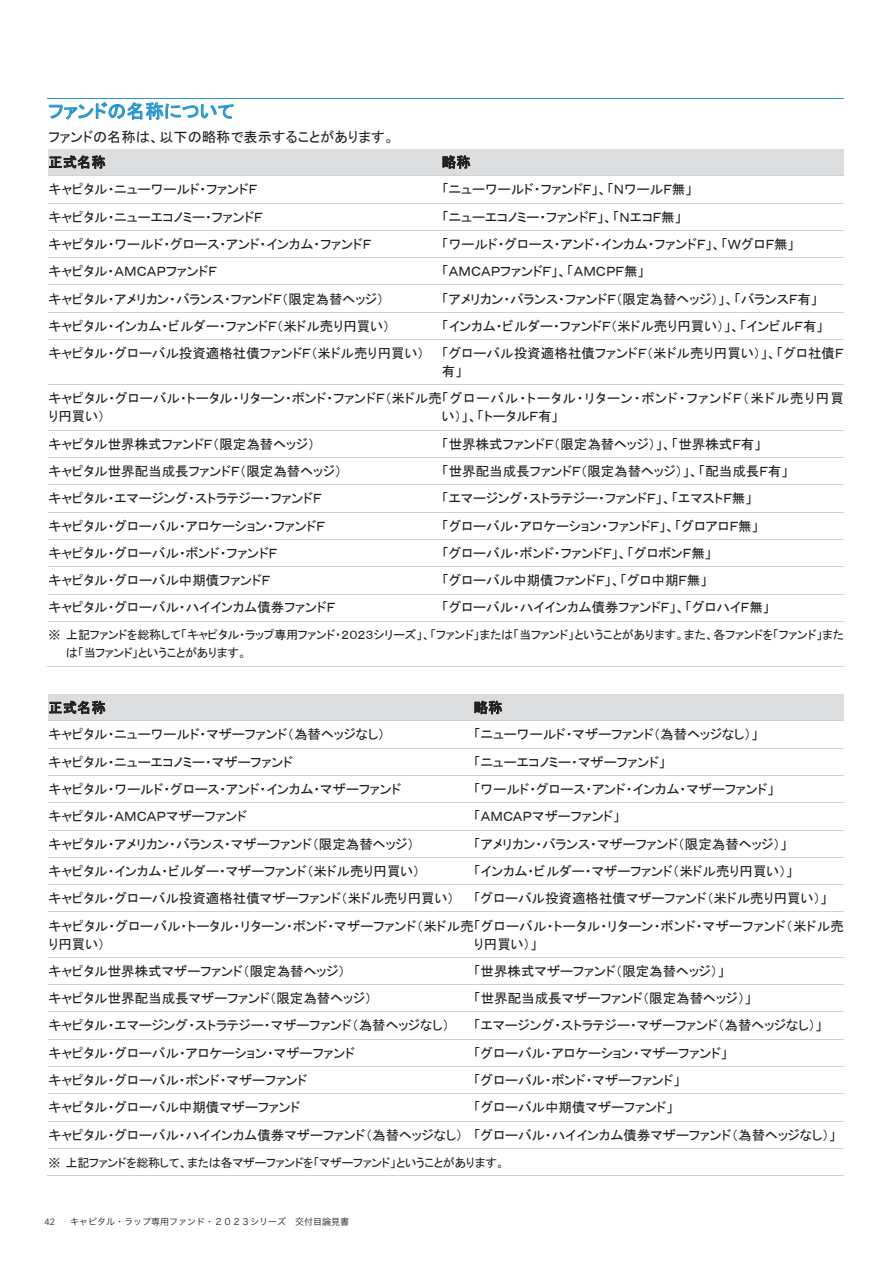
<style>
.page{position:relative;width:893px;height:1263px;background:#fff}
.page>*{position:absolute;margin:0;border:0;box-sizing:border-box;transform-origin:0 0}
.t1{font:18.75px "MS P Gothic";letter-spacing:.005em;color:#2796cb}
.t2{font:14.25px/25.2px "MS P Gothic";color:#231f20}
.t3{font:13.5px/18px "MS P Gothic";color:#231f20}
.t4{font:12px/18px "MS P Gothic";letter-spacing:-.015em;color:#231f20}
.t5{font:9px "Hira Kaku Pro N W3";color:#231f20}
.t6{font:9px "Avenir Next LT Com";color:#231f20}
</style>
<div class="page">
<hr style="left:47px;top:98px;width:797px;height:1px;background:#2796cb">
<svg style="left:49px;top:102px;width:185px;height:18px"></svg>
<div style="left:48px;top:153px;width:394px;height:18px;background:#dcdddf"></div>
<svg style="left:49px;top:155px;width:56px;height:14px"></svg>
<div style="left:442px;top:153px;width:402px;height:18px;background:#dcdddf"></div>
<svg style="left:443px;top:155px;width:27px;height:14px"></svg>
<hr style="left:48px;top:149px;width:796px;height:4px;background:#dcdddf">
<hr style="left:48px;top:171px;width:796px;height:4px;background:#dcdddf">
<hr style="left:48px;top:175px;width:796px;height:1px;background:#d1d2d4">
<hr style="left:48px;top:203px;width:796px;height:1px;background:#d1d2d4">
<hr style="left:48px;top:230px;width:796px;height:1px;background:#d1d2d4">
<hr style="left:48px;top:257px;width:796px;height:1px;background:#d1d2d4">
<hr style="left:48px;top:285px;width:796px;height:1px;background:#d1d2d4">
<hr style="left:48px;top:312px;width:796px;height:1px;background:#d1d2d4">
<hr style="left:48px;top:339px;width:796px;height:1px;background:#d1d2d4">
<hr style="left:48px;top:384px;width:796px;height:1px;background:#d1d2d4">
<hr style="left:48px;top:430px;width:796px;height:1px;background:#d1d2d4">
<hr style="left:48px;top:457px;width:796px;height:1px;background:#d1d2d4">
<hr style="left:48px;top:484px;width:796px;height:1px;background:#d1d2d4">
<hr style="left:48px;top:512px;width:796px;height:1px;background:#d1d2d4">
<hr style="left:48px;top:539px;width:796px;height:1px;background:#d1d2d4">
<hr style="left:48px;top:566px;width:796px;height:1px;background:#d1d2d4">
<hr style="left:48px;top:594px;width:796px;height:1px;background:#d1d2d4">
<hr style="left:48px;top:621px;width:796px;height:1px;background:#d1d2d4">
<hr style="left:47px;top:666px;width:797px;height:1px;background:#d1d2d4">
<div style="left:48px;top:698px;width:426px;height:18px;background:#dcdddf"></div>
<svg style="left:49px;top:701px;width:56px;height:14px"></svg>
<div style="left:474px;top:698px;width:370px;height:18px;background:#dcdddf"></div>
<svg style="left:474px;top:701px;width:28px;height:13px"></svg>
<hr style="left:48px;top:694px;width:796px;height:4px;background:#dcdddf">
<div style="left:48px;top:716px;width:796px;height:5px;background:#dcdddf"></div>
<hr style="left:48px;top:721px;width:796px;height:1px;background:#d1d2d4">
<hr style="left:48px;top:748px;width:796px;height:1px;background:#d1d2d4">
<hr style="left:48px;top:775px;width:796px;height:1px;background:#d1d2d4">
<hr style="left:48px;top:802px;width:796px;height:1px;background:#d1d2d4">
<hr style="left:48px;top:830px;width:796px;height:1px;background:#d1d2d4">
<hr style="left:48px;top:857px;width:796px;height:1px;background:#d1d2d4">
<hr style="left:48px;top:884px;width:796px;height:1px;background:#d1d2d4">
<hr style="left:48px;top:912px;width:796px;height:1px;background:#d1d2d4">
<hr style="left:48px;top:957px;width:796px;height:1px;background:#d1d2d4">
<hr style="left:48px;top:984px;width:796px;height:1px;background:#d1d2d4">
<hr style="left:48px;top:1011px;width:796px;height:1px;background:#d1d2d4">
<hr style="left:48px;top:1039px;width:796px;height:1px;background:#d1d2d4">
<hr style="left:48px;top:1066px;width:796px;height:1px;background:#d1d2d4">
<hr style="left:48px;top:1093px;width:796px;height:1px;background:#d1d2d4">
<hr style="left:48px;top:1121px;width:796px;height:1px;background:#d1d2d4">
<hr style="left:48px;top:1148px;width:796px;height:1px;background:#d1d2d4">
<hr style="left:47px;top:1175px;width:797px;height:1px;background:#d1d2d4">
<h1 class="t1" style="left:48px;top:102px;width:187px">ファンドの名称について</h1>
<p class="t2" style="left:48px;top:124px;width:348px">ファンドの名称は、以下の略称で表示することがあります。正式名称</p>
<p class="t2" style="left:442px;top:149px;width:30px">略称</p>
<p class="t3" style="left:48px;top:180px;width:210px">キャピタル・ニューワールド・ファンドＦ</p>
<p class="t3" style="left:442px;top:180px;width:252px">「ニューワールド・ファンドＦ」、「ＮワールＦ無」</p>
<p class="t3" style="left:48px;top:208px;width:216px">キャピタル・ニューエコノミー・ファンドＦ</p>
<p class="t3" style="left:442px;top:208px;width:241px">「ニューエコノミー・ファンドＦ」、「ＮエコＦ無」</p>
<p class="t3" style="left:48px;top:235px;width:324px">キャピタル・ワールド・グロース・アンド・インカム・ファンドＦ</p>
<p class="t3" style="left:442px;top:235px;width:354px">「ワールド・グロース・アンド・インカム・ファンドＦ」、「ＷグロＦ無」</p>
<p class="t3" style="left:48px;top:262px;width:170px">キャピタル・ＡＭＣＡＰファンドＦ</p>
<p class="t3" style="left:442px;top:262px;width:204px">「ＡＭＣＡＰファンドＦ」、「ＡＭＣＰＦ無」</p>
<p class="t3" style="left:48px;top:290px;width:337px">キャピタル・アメリカン・バランス・ファンドＦ（限定為替ヘッジ）</p>
<p class="t3" style="left:442px;top:290px;width:377px">「アメリカン・バランス・ファンドＦ（限定為替ヘッジ）」、「バランスＦ有」</p>
<p class="t3" style="left:48px;top:317px;width:343px">キャピタル・インカム・ビルダー・ファンドＦ（米ドル売り円買い）</p>
<p class="t3" style="left:442px;top:317px;width:383px">「インカム・ビルダー・ファンドＦ（米ドル売り円買い）」、「インビルＦ有」</p>
<p class="t3" style="left:48px;top:344px;width:377px">キャピタル・グローバル投資適格社債ファンドＦ（米ドル売り円買い）</p>
<p class="t3" style="left:442px;top:344px;width:403px">「グローバル投資適格社債ファンドＦ（米ドル売り円買い）」、「グロ社債Ｆ有」</p>
<p class="t3" style="left:48px;top:390px;width:797px">キャピタル・グローバル・トータル・リターン・ボンド・ファンドＦ（米ドル売「グローバル・トータル・リターン・ボンド・ファンドＦ（米ドル売り円買り円買い）</p>
<p class="t3" style="left:442px;top:408px;width:118px">い）」、「トータルＦ有」</p>
<p class="t3" style="left:48px;top:435px;width:268px">キャピタル世界株式ファンドＦ（限定為替ヘッジ）</p>
<p class="t3" style="left:442px;top:435px;width:321px">「世界株式ファンドＦ（限定為替ヘッジ）」、「世界株式Ｆ有」</p>
<p class="t3" style="left:48px;top:462px;width:295px">キャピタル世界配当成長ファンドＦ（限定為替ヘッジ）</p>
<p class="t3" style="left:442px;top:462px;width:348px">「世界配当成長ファンドＦ（限定為替ヘッジ）」、「配当成長Ｆ有」</p>
<p class="t3" style="left:48px;top:489px;width:275px">キャピタル・エマージング・ストラテジー・ファンドＦ</p>
<p class="t3" style="left:442px;top:489px;width:312px">「エマージング・ストラテジー・ファンドＦ」、「エマストＦ無」</p>
<p class="t3" style="left:48px;top:517px;width:278px">キャピタル・グローバル・アロケーション・ファンドＦ</p>
<p class="t3" style="left:442px;top:517px;width:318px">「グローバル・アロケーション・ファンドＦ」、「グロアロＦ無」</p>
<p class="t3" style="left:48px;top:544px;width:231px">キャピタル・グローバル・ボンド・ファンドＦ</p>
<p class="t3" style="left:442px;top:544px;width:271px">「グローバル・ボンド・ファンドＦ」、「グロボンＦ無」</p>
<p class="t3" style="left:48px;top:571px;width:223px">キャピタル・グローバル中期債ファンドＦ</p>
<p class="t3" style="left:442px;top:571px;width:267px">「グローバル中期債ファンドＦ」、「グロ中期Ｆ無」</p>
<p class="t3" style="left:48px;top:598px;width:288px">キャピタル・グローバル・ハイインカム債券ファンドＦ</p>
<p class="t3" style="left:442px;top:598px;width:329px">「グローバル・ハイインカム債券ファンドＦ」、「グロハイＦ無」</p>
<p class="t4" style="left:66px;top:626px;width:780px;text-indent:-17px">※ 上記ファンドを総称して「キャピタル・ラップ専用ファンド・２０２３シリーズ」、「ファンド」または「当ファンド」ということがあります。また、各ファンドを「ファンド」または「当ファンド」ということがあります。</p>
<p class="t2" style="left:48px;top:695px;width:59px">正式名称</p>
<p class="t2" style="left:474px;top:695px;width:30px">略称</p>
<p class="t3" style="left:48px;top:725px;width:338px">キャピタル・ニューワールド・マザーファンド（為替ヘッジなし）</p>
<p class="t3" style="left:474px;top:725px;width:286px">「ニューワールド・マザーファンド（為替ヘッジなし）」</p>
<p class="t3" style="left:48px;top:753px;width:246px">キャピタル・ニューエコノミー・マザーファンド</p>
<p class="t3" style="left:474px;top:753px;width:193px">「ニューエコノミー・マザーファンド」</p>
<p class="t3" style="left:48px;top:780px;width:354px">キャピタル・ワールド・グロース・アンド・インカム・マザーファンド</p>
<p class="t3" style="left:474px;top:780px;width:302px">「ワールド・グロース・アンド・インカム・マザーファンド」</p>
<p class="t3" style="left:48px;top:807px;width:200px">キャピタル・ＡＭＣＡＰマザーファンド</p>
<p class="t3" style="left:474px;top:807px;width:148px">「ＡＭＣＡＰマザーファンド」</p>
<p class="t3" style="left:48px;top:835px;width:367px">キャピタル・アメリカン・バランス・マザーファンド（限定為替ヘッジ）</p>
<p class="t3" style="left:474px;top:835px;width:315px">「アメリカン・バランス・マザーファンド（限定為替ヘッジ）」</p>
<p class="t3" style="left:48px;top:862px;width:373px">キャピタル・インカム・ビルダー・マザーファンド（米ドル売り円買い）</p>
<p class="t3" style="left:474px;top:862px;width:321px">「インカム・ビルダー・マザーファンド（米ドル売り円買い）」</p>
<p class="t3" style="left:48px;top:889px;width:407px">キャピタル・グローバル投資適格社債マザーファンド（米ドル売り円買い）</p>
<p class="t3" style="left:48px;top:885px;width:797px;line-height:27.3px;text-indent:425px">「グローバル投資適格社債マザーファンド（米ドル売り円買い）」<br>キャピタル・グローバル・トータル・リターン・ボンド・マザーファンド（米ドル売「グローバル・トータル・リターン・ボンド・マザーファンド（米ドル売</p>
<p class="t3" style="left:48px;top:935px;width:58px">り円買い）</p>
<p class="t3" style="left:474px;top:935px;width:65px">り円買い）」</p>
<p class="t3" style="left:48px;top:962px;width:298px">キャピタル世界株式マザーファンド（限定為替ヘッジ）</p>
<p class="t3" style="left:474px;top:962px;width:252px">「世界株式マザーファンド（限定為替ヘッジ）」</p>
<p class="t3" style="left:48px;top:989px;width:325px">キャピタル世界配当成長マザーファンド（限定為替ヘッジ）</p>
<p class="t3" style="left:474px;top:989px;width:279px">「世界配当成長マザーファンド（限定為替ヘッジ）」</p>
<p class="t3" style="left:48px;top:1016px;width:403px">キャピタル・エマージング・ストラテジー・マザーファンド（為替ヘッジなし）</p>
<p class="t3" style="left:474px;top:1016px;width:350px">「エマージング・ストラテジー・マザーファンド（為替ヘッジなし）」</p>
<p class="t3" style="left:48px;top:1044px;width:308px">キャピタル・グローバル・アロケーション・マザーファンド</p>
<p class="t3" style="left:474px;top:1044px;width:255px">「グローバル・アロケーション・マザーファンド」</p>
<p class="t3" style="left:48px;top:1071px;width:261px">キャピタル・グローバル・ボンド・マザーファンド</p>
<p class="t3" style="left:474px;top:1071px;width:208px">「グローバル・ボンド・マザーファンド」</p>
<p class="t3" style="left:48px;top:1098px;width:253px">キャピタル・グローバル中期債マザーファンド</p>
<p class="t3" style="left:48px;top:1094px;width:789px;line-height:27.3px;text-indent:425px">「グローバル中期債マザーファンド」<br>キャピタル・グローバル・ハイインカム債券マザーファンド（為替ヘッジなし） 「グローバル・ハイインカム債券マザーファンド（為替ヘッジなし）」</p>
<p class="t4" style="left:48px;top:1153px;width:458px">※ 上記ファンドを総称して、または各マザーファンドを「マザーファンド」ということがあります。</p>
<p class="t6" style="left:45px;top:1217px;width:12px">42</p>
<p class="t5" style="left:70px;top:1214px;width:280px">キャピタル・ラップ専用ファンド・２０２３シリーズ　交付目論見書</p>
</div>
